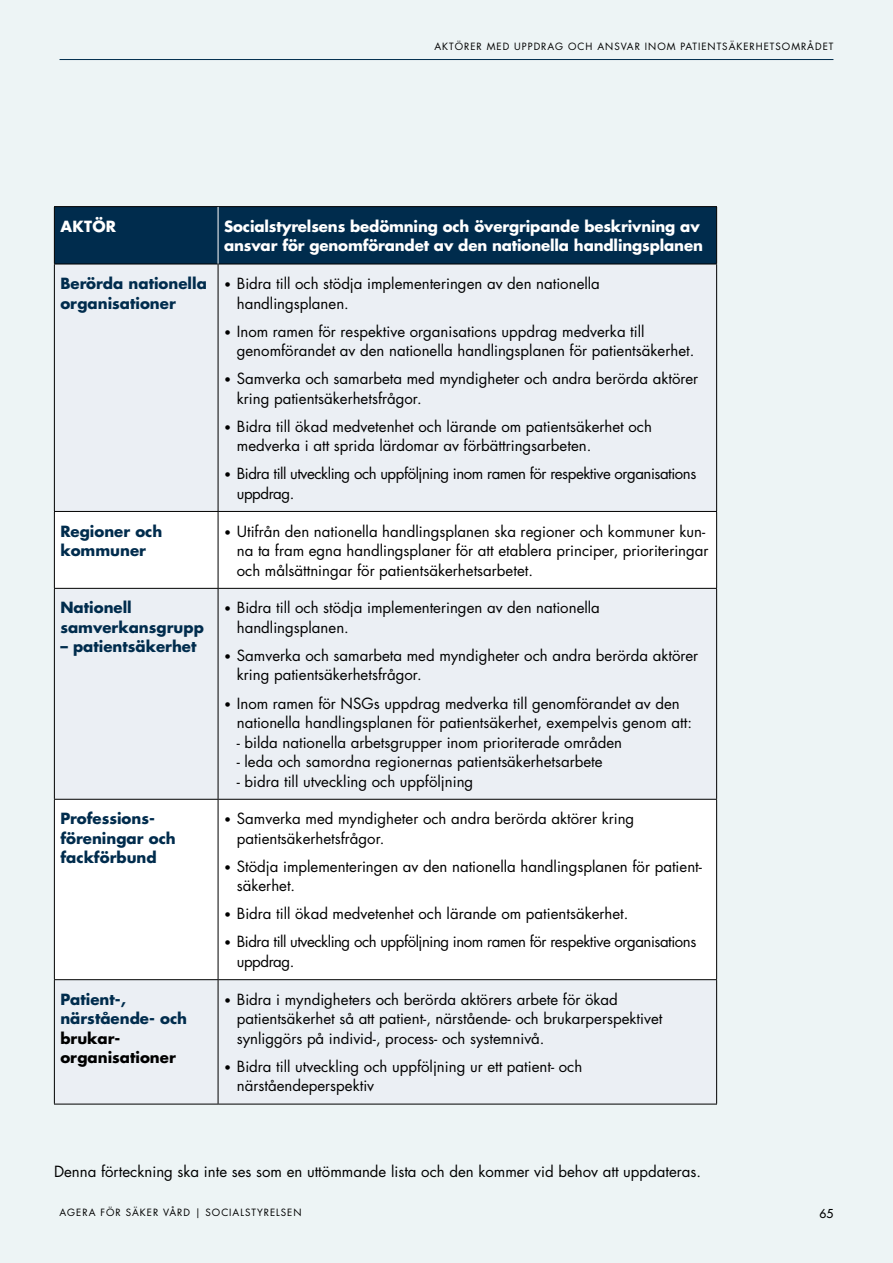
<style>
.page{position:relative;width:893px;height:1263px;background:#edf4f5}
.page>*{position:absolute;margin:0;border:0;box-sizing:border-box;transform-origin:0 0}
.Fakta{font:15px/19.5px "Futura Std";color:#000}
.Fakta-2{font:700 15px/19.5px "Futura Std";color:#002c4d}
.Fakta-3{font:15px/19.5px "Futura Std";letter-spacing:-.03em;color:#000}
.Fakta-4{font:700 15px/19.5px "Futura Std";letter-spacing:-.01em;color:#fff}
.Faktarubbe{font:700 15px "Futura Std";letter-spacing:.02em;color:#fff}
.t1{font:500 12px "Futura Std";color:#000}
.t2{font:9.75px "Futura Std";letter-spacing:.1em;color:#000}
.s1{font-size:12px}
.s2{color:#000}
</style>
<div class="page">
<hr style="left:60px;top:59px;width:773px;height:1px;background:#002c4d">
<div style="left:55px;top:207px;width:661px;height:57px;background:#002c4d"></div>
<svg style="left:55px;top:265px;width:661px;height:839px"></svg>
<svg style="left:55px;top:512px;width:661px;height:467px;fill:#fff"></svg>
<hr style="left:54px;top:264px;width:1px;height:247px;background:#000">
<hr style="left:218px;top:264px;width:1px;height:247px;background:#000">
<hr style="left:716px;top:264px;width:1px;height:247px;background:#000">
<hr style="left:54px;top:206px;width:164px;height:1px;background:#000">
<hr style="left:54px;top:207px;width:1px;height:57px;background:#000">
<hr style="left:218px;top:206px;width:499px;height:1px;background:#000">
<hr style="left:716px;top:207px;width:1px;height:57px;background:#000">
<hr style="left:54px;top:264px;width:164px;height:1px;background:#000">
<hr style="left:218px;top:264px;width:499px;height:1px;background:#000">
<hr style="left:54px;top:511px;width:164px;height:1px;background:#000">
<hr style="left:54px;top:512px;width:1px;height:76px;background:#000">
<hr style="left:218px;top:511px;width:499px;height:1px;background:#000">
<hr style="left:218px;top:512px;width:1px;height:76px;background:#000">
<hr style="left:716px;top:512px;width:1px;height:76px;background:#000">
<hr style="left:54px;top:588px;width:164px;height:1px;background:#000">
<hr style="left:54px;top:589px;width:1px;height:210px;background:#000">
<hr style="left:218px;top:588px;width:499px;height:1px;background:#000">
<hr style="left:218px;top:589px;width:1px;height:210px;background:#000">
<hr style="left:716px;top:589px;width:1px;height:210px;background:#000">
<hr style="left:54px;top:799px;width:164px;height:1px;background:#000">
<hr style="left:54px;top:800px;width:1px;height:179px;background:#000">
<hr style="left:218px;top:799px;width:499px;height:1px;background:#000">
<hr style="left:218px;top:800px;width:1px;height:179px;background:#000">
<hr style="left:716px;top:800px;width:1px;height:179px;background:#000">
<hr style="left:218px;top:207px;width:1px;height:57px;background:#fff">
<hr style="left:54px;top:979px;width:164px;height:1px;background:#000">
<hr style="left:54px;top:980px;width:1px;height:124px;background:#000">
<hr style="left:54px;top:1104px;width:164px;height:1px;background:#000">
<hr style="left:218px;top:979px;width:499px;height:1px;background:#000">
<hr style="left:218px;top:980px;width:1px;height:124px;background:#000">
<hr style="left:716px;top:980px;width:1px;height:124px;background:#000">
<hr style="left:218px;top:1104px;width:499px;height:1px;background:#000">
<p class="t2" style="left:434px;top:41px;width:16px">Aktö</p>
<p class="t2" style="left:464px;top:41px;width:31px">rer med</p>
<p class="t2" style="left:514px;top:41px;width:8px">uppd</p>
<p class="t2" style="left:541px;top:41px;width:15px">rag</p>
<p class="t2" style="left:568px;top:41px;width:18px">och</p>
<p class="t2" style="left:597px;top:41px;width:8px">-ansva</p>
<p class="t2" style="left:635px;top:41px;width:52px">r inompatient-s</p>
<p class="t2" style="left:729px;top:41px;width:35px">äke rhets</p>
<p class="t2" style="left:782px;top:41px;width:33px">området</p>
<p class="Faktarubbe" style="left:60px;top:216px;width:57px">AKTÖR</p>
<p class="Fakta-4" style="left:224px;top:216px;width:480px">Socialstyrelsens bedömning och övergripande beskrivning av ansvar för genomförandet av den nationella handlingsplanen</p>
<p class="Fakta-2" style="left:60px;top:274px;width:148px">Berörda nationella organisationer</p>
<p class="Fakta" style="left:237px;top:274px;width:365px;text-indent:-13px"><span class="s1">•</span> Bidra till och stödja implementeringen av den nationella handlingsplanen.</p>
<p class="Fakta" style="left:237px;top:322px;width:459px;text-indent:-13px"><span class="s1">•</span> Inom ramen för respektive organisations uppdrag medverka till genomförandet av den nationella handlingsplanen för patientsäkerhet.</p>
<p class="Fakta" style="left:237px;top:369px;width:463px;text-indent:-13px"><span class="s1">•</span> Samverka och samarbeta med myndigheter och andra berörda aktörer kring patientsäkerhetsfrågor.</p>
<p class="Fakta" style="left:237px;top:417px;width:417px;text-indent:-13px"><span class="s1">•</span> Bidra till ökad medvetenhet och lärande om patientsäkerhet och medverka i att sprida lärdomar av förbättringsarbeten.</p>
<p class="Fakta-3" style="left:237px;top:464px;width:461px;text-indent:-13px"><span class="s1">•</span> Bidra till utveckling och uppföljning inom ramen för respektive organisations uppdrag.</p>
<p class="Fakta-2" style="left:60px;top:521px;width:104px">Regioner och kommuner</p>
<p class="Fakta" style="left:237px;top:521px;width:473px;text-indent:-13px"><span class="s1">•</span> Utifrån den nationella handlingsplanen ska regioner och kommuner kun&shy;na ta fram egna handlingsplaner för att etablera principer, prioriteringar och målsättningar för patientsäkerhetsarbetet.</p>
<p class="Fakta-2" style="left:60px;top:598px;width:145px">Nationell samverkansgrupp</p>
<p class="Fakta-2" style="left:60px;top:637px;width:138px">– patientsäkerhet</p>
<p class="Fakta" style="left:237px;top:598px;width:365px;text-indent:-13px"><span class="s1">•</span> Bidra till och stödja implementeringen av den nationella handlingsplanen.</p>
<p class="Fakta" style="left:237px;top:646px;width:463px;text-indent:-13px"><span class="s1">•</span> Samverka och samarbeta med myndigheter och andra berörda aktörer kring patientsäkerhetsfrågor.</p>
<p class="Fakta" style="left:237px;top:693px;width:457px;text-indent:-13px"><span class="s1">•</span> Inom ramen för NSGs uppdrag medverka till genomförandet av den nationella handlingsplanen för patientsäkerhet, exempelvis genom att:</p>
<p class="Fakta" style="left:237px;top:732px;width:387px">- bilda nationella arbetsgrupper inom prioriterade områden</p>
<p class="Fakta" style="left:237px;top:752px;width:367px">- leda och samordna regionernas patientsäkerhetsarbete</p>
<p class="Fakta" style="left:237px;top:771px;width:238px">- bidra till utveckling och uppföljning</p>
<p class="Fakta-2" style="left:60px;top:809px;width:96px">Professions-</p>
<p class="Fakta-2" style="left:60px;top:828px;width:117px">föreningar och fackförbund</p>
<p class="Fakta" style="left:237px;top:809px;width:399px;text-indent:-13px"><span class="s1">•</span> Samverka med myndigheter och andra berörda aktörer kring patientsäkerhetsfrågor.</p>
<p class="Fakta" style="left:237px;top:857px;width:467px;text-indent:-13px"><span class="s1">•</span> Stödja implementeringen av den nationella handlingsplanen för patient&shy;säkerhet.</p>
<p class="Fakta" style="left:224px;top:904px;width:406px"><span class="s1">•</span> Bidra till ökad medvetenhet och lärande om patientsäkerhet.</p>
<p class="Fakta-3" style="left:237px;top:932px;width:461px;text-indent:-13px"><span class="s1">•</span> Bidra till utveckling och uppföljning inom ramen för respektive organisations uppdrag.</p>
<p class="Fakta-2" style="left:60px;top:989px;width:128px">Patient-, närstående- och <span class="s2">brukar&shy;organisationer</span></p>
<p class="Fakta" style="left:237px;top:990px;width:427px;text-indent:-13px"><span class="s1">•</span> Bidra i myndigheters och berörda aktörers arbete för ökad patientsäkerhet så att patient-, närstående- och brukarperspektivet synliggörs på individ-, process- och systemnivå.</p>
<p class="Fakta" style="left:237px;top:1057px;width:347px;text-indent:-13px"><span class="s1">•</span> Bidra till utveckling och uppföljning ur ett patient- och närståendeperspektiv</p>
<p class="Fakta" style="left:54px;top:1162px;width:649px">Denna förteckning ska inte ses som en uttömmande lista och den kommer vid behov att uppdateras.</p>
<p class="t2" style="left:60px;top:1206px;width:244px">AGERA FÖR SÄKER VÅRD | SOCIALSTYRELSEN</p>
<p class="t1" style="left:820px;top:1206px;width:15px">65</p>
</div>
